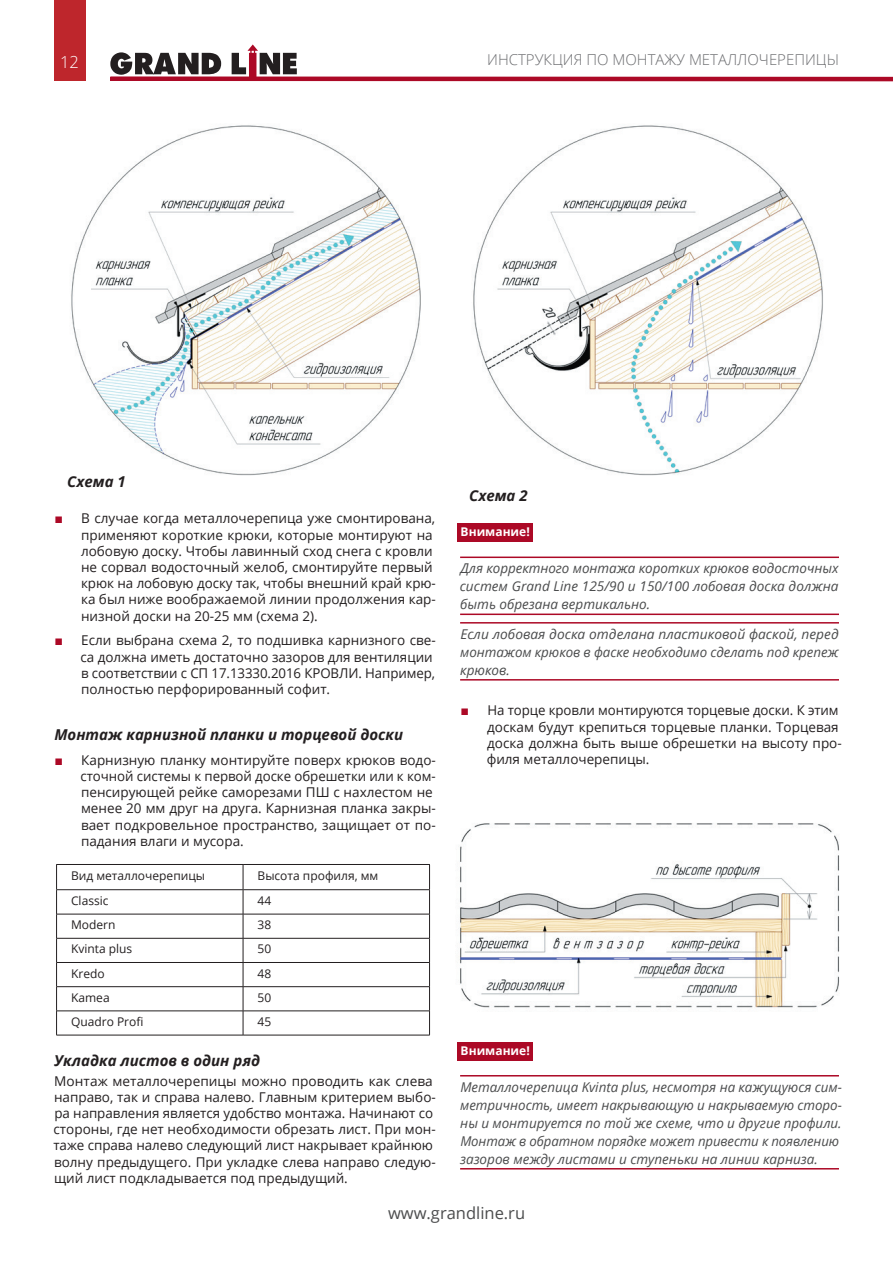
<style>
.page{position:relative;width:893px;height:1263px;background:#fff}
.page>*{position:absolute;margin:0;border:0;box-sizing:border-box;transform-origin:0 0}
.t1{font:16.5px "Open Sans";color:#4b4c4d}
.t2{font:300 16.5px "Open Sans";color:#fff}
.t3{font:italic 700 15px "Open Sans";color:#231f20}
.t4{font:300 15px "Open Sans";color:#6c6d70}
.t5{font:13.5px/16.2px "Open Sans";color:#231f20}
.t6{font:italic 13.5px/18px "Open Sans";color:#4b4c4d;text-align:justify}
.t7{font:12px "Open Sans";color:#231f20}
.t8{font:700 12px "Open Sans";color:#fff}
</style>
<div class="page">
<div style="left:54px;top:0;width:31px;height:80px;background:#be262c"></div>
<svg style="left:110px;top:45px;width:783px;height:37px"></svg>
<div style="left:457px;top:1042px;width:75px;height:18px;background:#ac0926"></div>
<hr style="left:460px;top:1075px;width:379px;height:1px;background:#ac0926">
<hr style="left:460px;top:1168px;width:379px;height:1px;background:#ac0926">
<div style="left:457px;top:524px;width:75px;height:18px;background:#ac0926"></div>
<hr style="left:460px;top:556px;width:379px;height:2px;background:#ac0926">
<hr style="left:460px;top:613px;width:379px;height:2px;background:#ac0926">
<hr style="left:460px;top:622px;width:379px;height:1px;background:#ac0926">
<hr style="left:460px;top:679px;width:379px;height:1px;background:#ac0926">
<img style="left:71px;top:125px;width:350px;height:351px">
<img style="left:473px;top:125px;width:350px;height:351px">
<img style="left:458px;top:823px;width:382px;height:185px">
<hr style="left:56px;top:914px;width:187px;height:1px;background:#231f20">
<hr style="left:243px;top:914px;width:187px;height:1px;background:#231f20">
<hr style="left:56px;top:938px;width:187px;height:1px;background:#231f20">
<hr style="left:243px;top:938px;width:187px;height:1px;background:#231f20">
<hr style="left:56px;top:962px;width:187px;height:1px;background:#231f20">
<hr style="left:243px;top:962px;width:187px;height:1px;background:#231f20">
<hr style="left:56px;top:986px;width:187px;height:1px;background:#231f20">
<hr style="left:243px;top:986px;width:187px;height:1px;background:#231f20">
<hr style="left:56px;top:1011px;width:187px;height:1px;background:#231f20">
<hr style="left:243px;top:1011px;width:187px;height:1px;background:#231f20">
<hr style="left:56px;top:1035px;width:187px;height:1px;background:#231f20">
<hr style="left:243px;top:1035px;width:187px;height:1px;background:#231f20">
<hr style="left:56px;top:864px;width:187px;height:1px;background:#231f20">
<svg style="left:56px;top:865px;width:1px;height:170px"></svg>
<hr style="left:243px;top:864px;width:187px;height:1px;background:#231f20">
<svg style="left:243px;top:865px;width:1px;height:170px"></svg>
<svg style="left:429px;top:865px;width:1px;height:170px"></svg>
<hr style="left:56px;top:889px;width:187px;height:1px;background:#231f20">
<hr style="left:243px;top:889px;width:187px;height:1px;background:#231f20">
<p class="t2" style="left:60px;top:51px;width:20px">12</p>
<p class="t4" style="left:487px;top:49px;width:353px">ИНСТРУКЦИЯ ПО МОНТАЖУ МЕТАЛЛОЧЕРЕПИЦЫ</p>
<p class="t3" style="left:67px;top:471px;width:60px">Схема 1</p>
<p class="t5" style="left:81px;top:510px;width:356px">В случае когда металлочерепица уже смонтирована, применяют короткие крюки, которые монтируют на лобовую доску. Чтобы лавинный сход снега с кровли не сорвал водосточный желоб, смонтируйте первый крюк на лобовую доску так, чтобы внешний край крю&shy;ка был ниже воображаемой линии продолжения кар&shy;низной доски на 20-25 мм (схема 2).</p>
<p class="t5" style="left:81px;top:632px;width:357px">Если выбрана схема 2, то подшивка карнизного све&shy;са должна иметь достаточно зазоров для вентиляции в соответствии с СП 17.13330.2016 КРОВЛИ. Например, полностью перфорированный софит.</p>
<p class="t3" style="left:54px;top:724px;width:350px">Монтаж карнизной планки и торцевой доски</p>
<p class="t5" style="left:81px;top:751px;width:357px">Карнизную планку монтируйте поверх крюков водо&shy;сточной системы к первой доске обрешетки или к ком&shy;пенсирующей рейке саморезами ПШ с нахлестом не менее 20 мм друг на друга. Карнизная планка закры&shy;вает подкровельное пространство, защищает от по&shy;падания влаги и мусора.</p>
<p class="t7" style="left:71px;top:867px;width:136px">Вид металлочерепицы</p>
<p class="t7" style="left:258px;top:867px;width:122px">Высота профиля, мм</p>
<p class="t7" style="left:71px;top:892px;width:39px">Classic</p>
<p class="t7" style="left:258px;top:892px;width:15px">44</p>
<p class="t7" style="left:71px;top:917px;width:46px">Modern</p>
<p class="t7" style="left:258px;top:917px;width:15px">38</p>
<p class="t7" style="left:71px;top:941px;width:63px">Kvinta plus</p>
<p class="t7" style="left:258px;top:941px;width:15px">50</p>
<p class="t7" style="left:71px;top:965px;width:35px">Kredo</p>
<p class="t7" style="left:258px;top:965px;width:15px">48</p>
<p class="t7" style="left:71px;top:989px;width:40px">Kamea</p>
<p class="t7" style="left:258px;top:989px;width:15px">50</p>
<p class="t7" style="left:71px;top:1013px;width:74px">Quadro Profi</p>
<p class="t7" style="left:258px;top:1013px;width:15px">45</p>
<p class="t3" style="left:54px;top:1050px;width:207px">Укладка листов в один ряд</p>
<p class="t5" style="left:53px;top:1072px;width:384px">Монтаж металлочерепицы можно проводить как слева направо, так и справа налево. Главным критерием выбо&shy;ра направления является удобство монтажа. Начинают со стороны, где нет необходимости обрезать лист. При мон&shy;таже справа налево следующий лист накрывает крайнюю волну предыдущего. При укладке слева направо следую&shy;щий лист подкладывается под предыдущий.</p>
<p class="t3" style="left:469px;top:485px;width:60px">Схема 2</p>
<p class="t8" style="left:461px;top:523px;width:71px">Внимание!</p>
<p class="t6" style="left:460px;top:559px;width:380px">Для корректного монтажа коротких крюков водосточных систем Grand Line 125/90 и 150/100 лобовая доска должна быть обрезана вертикально.</p>
<p class="t6" style="left:460px;top:624px;width:380px">Если лобовая доска отделана пластиковой фаской, перед монтажом крюков в фаске необходимо сделать под крепеж крюков.</p>
<p class="t5" style="left:487px;top:702px;width:357px">На торце кровли монтируются торцевые доски. К этим доскам будут крепиться торцевые планки. Торцевая доска должна быть выше обрешетки на высоту про&shy;филя металлочерепицы.</p>
<p class="t8" style="left:461px;top:1042px;width:71px">Внимание!</p>
<p class="t6" style="left:460px;top:1077px;width:383px;text-align:left">Металлочерепица Kvinta plus, несмотря на кажущуюся сим&shy;метричность, имеет накрывающую и накрываемую сторо&shy;ны и монтируется по той же схеме, что и другие профили.<br>Монтаж в обратном порядке может привести к появлению зазоров между листами и ступеньки на линии карниза.</p>
<p class="t1" style="left:388px;top:1201px;width:139px">www.grandline.ru</p>
</div>
